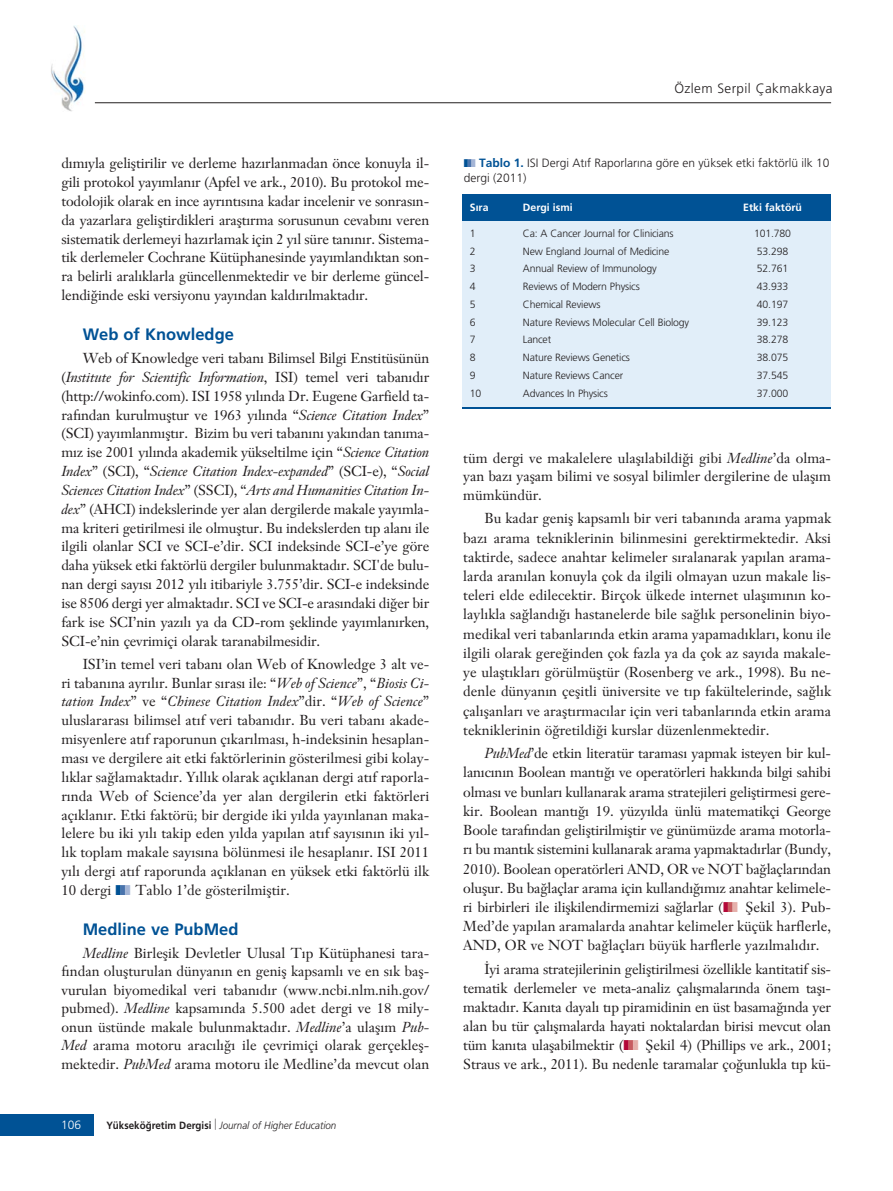
<style>
.page{position:relative;width:893px;height:1191px;background:#fff}
.page>*{position:absolute;margin:0;border:0;box-sizing:border-box;transform-origin:0 0}
.t1{font:700 16.5px "Frutiger";color:#005295}
.t2{font:14.25px/18.9px "Janson Text";color:#231f20;text-align:justify}
.t3{font:300 13.5px "Frutiger";letter-spacing:.03em;color:#231f20}
.t4{font:300 12px/14.4px "Frutiger";color:#231f20}
.t5{font:300 12px "Frutiger";color:#fff}
.t6{font:300 10.5px "Frutiger";letter-spacing:-.015em;color:#231f20}
.t7{font:italic 300 10.5px "Frutiger";color:#231f20;scale:.94 1}
.t8{font:700 10.5px "Frutiger";color:#fff}
.s1{font-style:italic}
.s2{color:#005295}
.s3{color:#4973ac}
.s4{color:#a4b5d6}
.s5{font-weight:700;font-style:normal}
.s6{font-weight:700;color:#005295}
.s7{color:#b30738}
.s8{color:#c75c60}
.s9{color:#e5b0ab}
</style>
<div class="page">
<div style="left:0;top:1114px;width:93px;height:21px;background:#005295"></div>
<img style="left:51px;top:25px;width:34px;height:87px">
<hr style="left:95px;top:102px;width:736px;height:1px;background:#231f20">
<div style="left:84px;top:94px;width:10px;height:10px;background:#fff"></div>
<div style="left:462px;top:217px;width:369px;height:192px;background:#e1eef9"></div>
<div style="left:462px;top:194px;width:369px;height:26px;background:#005295"></div>
<hr style="left:462px;top:407px;width:369px;height:2px;background:#005295">
<p class="t2" style="left:61px;top:155px;width:369px">d›m›yla gelifltirilir ve derleme haz›rlanmadan önce konuyla il&shy;gili protokol yay›mlan›r (Apfel ve ark., 2010). Bu protokol me&shy;todolojik olarak en ince ayr›nt›s›na kadar incelenir ve sonras›n&shy;da yazarlara gelifltirdikleri araflt›rma sorusunun cevab›n› veren sistematik derlemeyi haz›rlamak için 2 y›l süre tan›n›r. Sistema&shy;tik derlemeler Cochrane Kütüphanesinde yay›mland›ktan son&shy;ra belirli aral›klarla güncellenmektedir ve bir derleme güncel&shy;lendi¤inde eski versiyonu yay›ndan kald›r›lmaktad›r.</p>
<p class="t1" style="left:83px;top:327px;width:153px">Web of Knowledge</p>
<p class="t2" style="left:61px;top:350px;width:369px;text-indent:21px">Web of Knowledge veri taban› Bilimsel Bilgi Enstitüsünün (<span class="s1">Institute for Scientific Information</span>, ISI) temel veri taban›d›r (http://wokinfo.com). ISI 1958 y›l›nda Dr. Eugene Garfield ta&shy;raf›ndan kurulmufltur ve 1963 y›l›nda “<span class="s1">Science Citation Index</span>” (SCI) yay›mlanm›flt›r. Bizim bu veri taban›n› yak›ndan tan›ma&shy;m›z ise 2001 y›l›nda akademik yükseltilme için “<span class="s1">Science Citation Index</span>” (SCI), “<span class="s1">Science Citation Index-expanded</span>” (SCI-e), “<span class="s1">Social Sciences Citation Index</span>” (SSCI), “<span class="s1">Arts and Humanities Citation In&shy;dex</span>” (AHCI) indekslerinde yer alan dergilerde makale yay›mla&shy;ma kriteri getirilmesi ile olmufltur. Bu indekslerden t›p alan› ile ilgili olanlar SCI ve SCI-e’dir. SCI indeksinde SCI-e’ye göre daha yüksek etki faktörlü dergiler bulunmaktad›r. SCI'de bulu&shy;nan dergi say›s› 2012 y›l› itibariyle 3.755’dir. SCI-e indeksinde ise 8506 dergi yer almaktad›r. SCI ve SCI-e aras›ndaki di¤er bir fark ise SCI’nin yaz›l› ya da CD-rom fleklinde yay›mlan›rken, SCI-e’nin çevrimiçi olarak taranabilmesidir.</p>
<p class="t2" style="left:61px;top:656px;width:369px;text-indent:21px">ISI’in temel veri taban› olan Web of Knowledge 3 alt ve&shy;ri taban›na ayr›l›r. Bunlar s›ras› ile: “<span class="s1">Web of Science</span>”, “<span class="s1">Biosis Ci&shy;tation Index</span>” ve “<span class="s1">Chinese Citation Index</span>”dir. “<span class="s1">Web of Science</span>” uluslararas› bilimsel at›f veri taban›d›r. Bu veri taban› akade&shy;misyenlere at›f raporunun ç›kar›lmas›, h-indeksinin hesaplan&shy;mas› ve dergilere ait etki faktörlerinin gösterilmesi gibi kolay&shy;l›klar sa¤lamaktad›r. Y›ll›k olarak aç›klanan dergi at›f raporla&shy;r›nda Web of Science’da yer alan dergilerin etki faktörleri aç›klan›r. Etki faktörü; bir dergide iki y›lda yay›nlanan maka&shy;lelere bu iki y›l› takip eden y›lda yap›lan at›f say›s›n›n iki y›l&shy;l›k toplam makale say›s›na bölünmesi ile hesaplan›r. ISI 2011 y›l› dergi at›f raporunda aç›klanan en yüksek etki faktörlü ilk 10 dergi <span class="s2">❚</span><span class="s3">❚</span><span class="s4">❚</span> Tablo 1’de gösterilmifltir.</p>
<p class="t1" style="left:83px;top:922px;width:157px">Medline ve PubMed</p>
<p class="t2" style="left:61px;top:944px;width:369px;text-indent:21px"><span class="s1">Medline</span> Birleflik Devletler Ulusal T›p Kütüphanesi tara&shy;f›ndan oluflturulan dünyan›n en genifl kapsaml› ve en s›k bafl&shy;vurulan biyomedikal veri taban›d›r (www.ncbi.nlm.nih.gov/ pubmed). <span class="s1">Medline</span> kapsam›nda 5.500 adet dergi ve 18 mily&shy;onun üstünde makale bulunmaktad›r. <span class="s1">Medline</span>’a ulafl›m <span class="s1">Pub-Med</span> arama motoru arac›l›¤› ile çevrimiçi olarak gerçeklefl&shy;mektedir. <span class="s1">PubMed</span> arama motoru ile Medline’da mevcut olan</p>
<p class="t5" style="left:61px;top:1119px;width:22px">106</p>
<p class="t7" style="left:106px;top:1120px;width:246px"><span class="s5">Yüksekö¤retim Dergisi</span> Journal of Higher Education</p>
<p class="t3" style="left:674px;top:83px;width:160px">Özlem Serpil Çakmakkaya</p>
<p class="t4" style="left:464px;top:157px;width:367px"><span class="s2">❚</span><span class="s3">❚</span><span class="s4">❚</span> <span class="s6">Tablo 1.</span> ISI Dergi At›f Raporlar›na göre en yüksek etki faktörlü ilk 10 dergi (2011)</p>
<p class="t8" style="left:470px;top:203px;width:20px">S›ra</p>
<p class="t8" style="left:523px;top:203px;width:51px">Dergi ismi</p>
<p class="t8" style="left:743px;top:203px;width:60px">Etki faktörü</p>
<p class="t6" style="left:470px;top:229px;width:7px">1</p>
<p class="t6" style="left:523px;top:229px;width:152px">Ca: A Cancer Journal for Clinicians</p>
<p class="t6" style="left:754px;top:229px;width:38px">101.780</p>
<p class="t6" style="left:470px;top:247px;width:7px">2</p>
<p class="t6" style="left:523px;top:247px;width:148px">New England Journal of Medicine</p>
<p class="t6" style="left:757px;top:247px;width:33px">53.298</p>
<p class="t6" style="left:470px;top:264px;width:7px">3</p>
<p class="t6" style="left:523px;top:264px;width:135px">Annual Review of Immunology</p>
<p class="t6" style="left:757px;top:264px;width:33px">52.761</p>
<p class="t6" style="left:470px;top:282px;width:7px">4</p>
<p class="t6" style="left:523px;top:282px;width:118px">Reviews of Modern Physics</p>
<p class="t6" style="left:757px;top:282px;width:33px">43.933</p>
<p class="t6" style="left:470px;top:300px;width:7px">5</p>
<p class="t6" style="left:523px;top:300px;width:79px">Chemical Reviews</p>
<p class="t6" style="left:757px;top:300px;width:33px">40.197</p>
<p class="t6" style="left:470px;top:318px;width:7px">6</p>
<p class="t6" style="left:523px;top:318px;width:168px">Nature Reviews Molecular Cell Biology</p>
<p class="t6" style="left:757px;top:318px;width:33px">39.123</p>
<p class="t6" style="left:470px;top:335px;width:7px">7</p>
<p class="t6" style="left:523px;top:335px;width:30px">Lancet</p>
<p class="t6" style="left:757px;top:335px;width:33px">38.278</p>
<p class="t6" style="left:470px;top:353px;width:7px">8</p>
<p class="t6" style="left:523px;top:353px;width:108px">Nature Reviews Genetics</p>
<p class="t6" style="left:757px;top:353px;width:33px">38.075</p>
<p class="t6" style="left:470px;top:371px;width:7px">9</p>
<p class="t6" style="left:523px;top:371px;width:102px">Nature Reviews Cancer</p>
<p class="t6" style="left:757px;top:371px;width:33px">37.545</p>
<p class="t6" style="left:470px;top:389px;width:13px">10</p>
<p class="t6" style="left:523px;top:389px;width:86px">Advances In Physics</p>
<p class="t6" style="left:757px;top:389px;width:33px">37.000</p>
<p class="t2" style="left:463px;top:450px;width:369px">tüm dergi ve makalelere ulafl›labildi¤i gibi <span class="s1">Medline</span>’da olma&shy;yan baz› yaflam bilimi ve sosyal bilimler dergilerine de ulafl›m mümkündür.</p>
<p class="t2" style="left:463px;top:510px;width:369px;text-indent:21px">Bu kadar genifl kapsaml› bir veri taban›nda arama yapmak baz› arama tekniklerinin bilinmesini gerektirmektedir. Aksi taktirde, sadece anahtar kelimeler s›ralanarak yap›lan arama&shy;larda aran›lan konuyla çok da ilgili olmayan uzun makale lis&shy;teleri elde edilecektir. Birçok ülkede internet ulafl›m›n›n ko&shy;layl›kla sa¤land›¤› hastanelerde bile sa¤l›k personelinin biyo&shy;medikal veri tabanlar›nda etkin arama yapamad›klar›, konu ile ilgili olarak gere¤inden çok fazla ya da çok az say›da makale&shy;ye ulaflt›klar› görülmüfltür (Rosenberg ve ark., 1998). Bu ne&shy;denle dünyan›n çeflitli üniversite ve t›p fakültelerinde, sa¤l›k çal›flanlar› ve araflt›rmac›lar için veri tabanlar›nda etkin arama tekniklerinin ö¤retildi¤i kurslar düzenlenmektedir.</p>
<p class="t2" style="left:463px;top:745px;width:369px;text-indent:21px"><span class="s1">PubMed</span>’de etkin literatür taramas› yapmak isteyen bir kul&shy;lan›c›n›n Boolean mant›¤› ve operatörleri hakk›nda bilgi sahibi olmas› ve bunlar› kullanarak arama stratejileri gelifltirmesi gere&shy;kir. Boolean mant›¤› 19. yüzy›lda ünlü matematikçi George Boole taraf›ndan gelifltirilmifltir ve günümüzde arama motorla&shy;r› bu mant›k sistemini kullanarak arama yapmaktad›rlar (Bundy, 2010). Boolean operatörleri AND, OR ve NOT ba¤laçlar›ndan oluflur. Bu ba¤laçlar arama için kulland›¤›m›z anahtar kelimele&shy;ri birbirleri ile iliflkilendirmemizi sa¤larlar (<span class="s7">❚</span><span class="s8">❚</span><span class="s9">❚</span> fiekil 3). Pub-Med’de yap›lan aramalarda anahtar kelimeler küçük harflerle, AND, OR ve NOT ba¤laçlar› büyük harflerle yaz›lmal›d›r.</p>
<p class="t2" style="left:463px;top:960px;width:369px;text-indent:21px">‹yi arama stratejilerinin gelifltirilmesi özellikle kantitatif sis&shy;tematik derlemeler ve meta-analiz çal›flmalar›nda önem tafl›- maktad›r. Kan›ta dayal› t›p piramidinin en üst basama¤›nda yer alan bu tür çal›flmalarda hayati noktalardan birisi mevcut olan tüm kan›ta ulaflabilmektir (<span class="s7">❚</span><span class="s8">❚</span><span class="s9">❚</span> fiekil 4) (Phillips ve ark., 2001; Straus ve ark., 2011). Bu nedenle taramalar ço¤unlukla t›p kü-</p>
</div>
